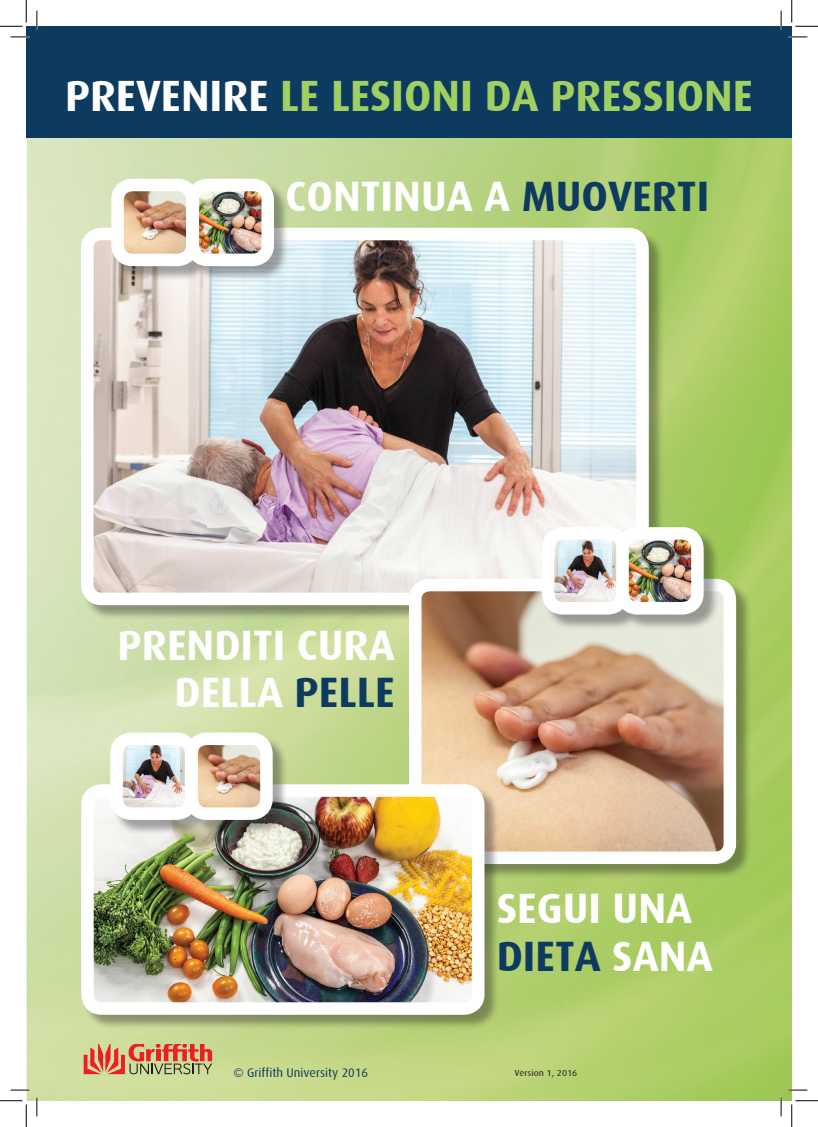
<style>
.page{position:relative;width:818px;height:1127px;background:#fff}
.page>*{position:absolute;margin:0;border:0;box-sizing:border-box;transform-origin:0 0}
.t1{font:700 43.75px "Dax";color:#a2cf62}
.t2{font:700 42.5px/47.5px "Dax";color:#fff}
.t3{font:12.5px "Dax";color:#0d3b5f}
.t4{font:8.75px "Dax";color:#231f20;scale:1.1 1}
.s1{color:#fff}
.s2{color:#0d3b5f}
</style>
<div class="page">
<img style="left:27px;top:137px;width:765px;height:963px">
<div style="left:83px;top:229px;width:581px;height:391px;background:#231f20;opacity:.4"></div>
<img style="left:94px;top:241px;width:542px;height:351px">
<div style="left:81px;top:228px;width:568px;height:377px;border:12px solid #fff;border-radius:14px"></div>
<div style="left:113px;top:180px;width:177px;height:101px;background:#231f20;opacity:.4"></div>
<img style="left:124px;top:192px;width:62px;height:61px">
<div style="left:111px;top:179px;width:88px;height:87px;border:12px solid #fff;border-radius:15px"></div>
<img style="left:200px;top:192px;width:61px;height:61px">
<div style="left:187px;top:179px;width:87px;height:87px;border:12px solid #fff;border-radius:15px"></div>
<div style="left:26px;top:26px;width:766px;height:111px;background:#0d3b5f"></div>
<svg style="left:84px;top:1043px;width:128px;height:31px;background:#cd8d68"></svg>
<div style="left:411px;top:580px;width:340px;height:299px;background:#231f20;opacity:.4"></div>
<img style="left:422px;top:591px;width:301px;height:259px">
<div style="left:409px;top:578px;width:327px;height:285px;border:12px solid #fff;border-radius:14px"></div>
<div style="left:83px;top:786px;width:417px;height:243px;background:#231f20;opacity:.4"></div>
<img style="left:94px;top:797px;width:377px;height:204px">
<div style="left:81px;top:784px;width:403px;height:230px;border:12px solid #fff;border-radius:14px"></div>
<div style="left:112px;top:734px;width:176px;height:101px;background:#231f20;opacity:.4"></div>
<img style="left:123px;top:745px;width:62px;height:61px">
<div style="left:110px;top:732px;width:88px;height:87px;border:12px solid #fff;border-radius:15px"></div>
<img style="left:198px;top:745px;width:62px;height:61px">
<div style="left:185px;top:732px;width:88px;height:87px;border:12px solid #fff;border-radius:15px"></div>
<div style="left:544px;top:529px;width:175px;height:100px;background:#231f20;opacity:.4"></div>
<img style="left:555px;top:540px;width:61px;height:61px">
<div style="left:542px;top:527px;width:87px;height:87px;border:12px solid #fff;border-radius:15px"></div>
<img style="left:629px;top:540px;width:62px;height:61px">
<div style="left:616px;top:527px;width:88px;height:87px;border:12px solid #fff;border-radius:15px"></div>
<svg style="left:11px;top:36px;width:18px;height:2px"></svg>
<svg style="left:788px;top:36px;width:19px;height:2px"></svg>
<svg style="left:11px;top:1088px;width:18px;height:2px"></svg>
<svg style="left:788px;top:1088px;width:19px;height:2px"></svg>
<svg style="left:36px;top:11px;width:2px;height:18px"></svg>
<svg style="left:36px;top:1097px;width:2px;height:18px"></svg>
<svg style="left:780px;top:11px;width:2px;height:18px"></svg>
<svg style="left:780px;top:1097px;width:2px;height:18px"></svg>
<svg style="left:0;top:0;width:27px;height:27px"></svg>
<svg style="left:0;top:1100px;width:27px;height:26px"></svg>
<svg style="left:791px;top:0;width:27px;height:27px"></svg>
<svg style="left:791px;top:1100px;width:27px;height:26px"></svg>
<p class="t1" style="left:65px;top:71px;width:689px"><span class="s1">PREVENIRE</span> LE LESIONI DA PRESSIONE</p>
<p class="t2" style="left:286px;top:173px;width:425px">CONTINUA A <span class="s2">MUOVERTI</span></p>
<p class="t2" style="left:118px;top:621px;width:279px;text-align:right">PRENDITI CURA<br>DELLA <span class="s2">PELLE</span></p>
<p class="t2" style="left:497px;top:885px;width:218px">SEGUI UNA<br><span class="s2">DIETA</span> SANA</p>
<p class="t3" style="left:233px;top:1065px;width:136px">© Griffith University 2016</p>
<p class="t4" style="left:514px;top:1068px;width:59px">Version 1, 2016</p>
</div>
